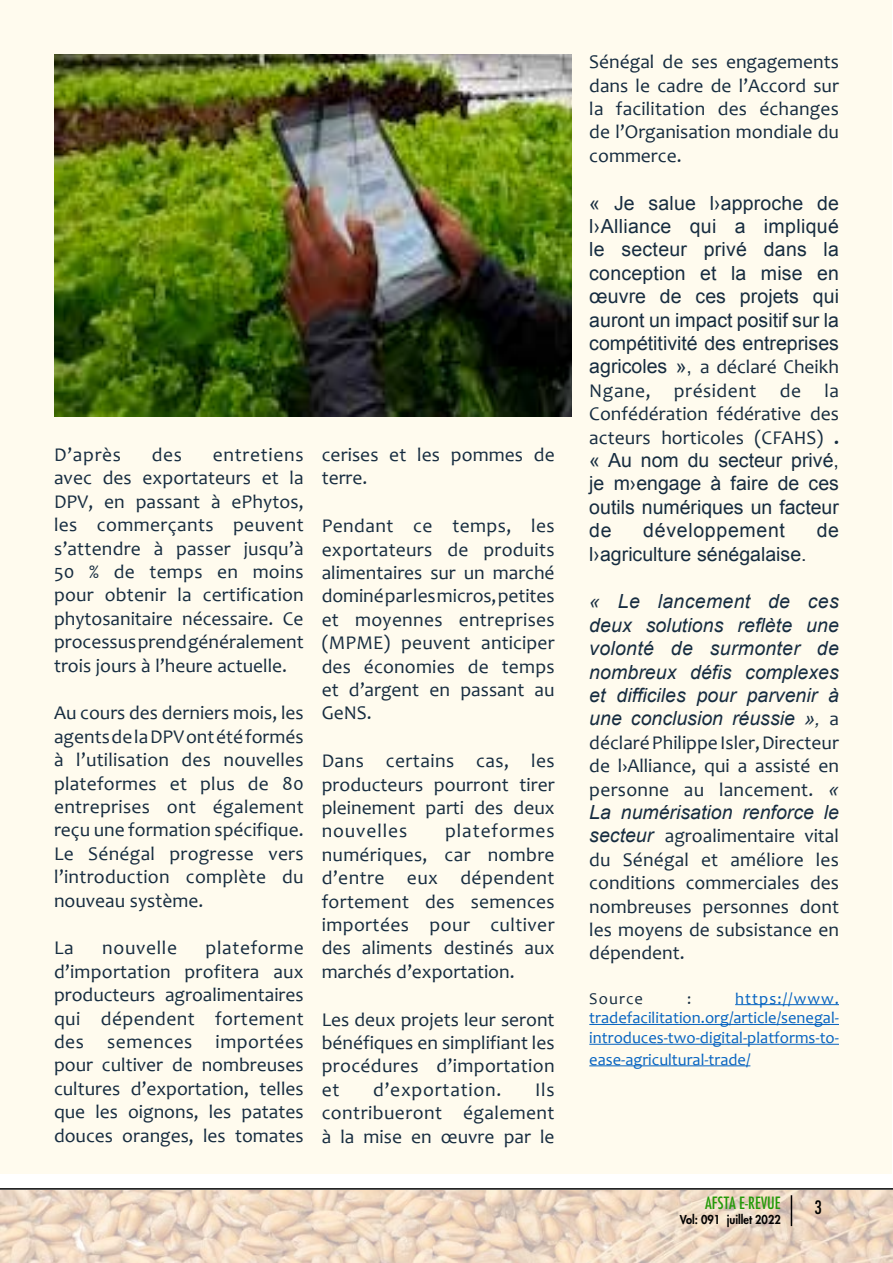
<style>
.page{position:relative;width:893px;height:1263px;background:#fff}
.page>*{position:absolute;margin:0;border:0;box-sizing:border-box;transform-origin:0 0}
.t1{font:19.5px/23.4px "Candara";color:#162c40;text-align:justify}
.t2{font:19.5px/23.4px "Arial";color:#162c40;text-align:justify}
.t3{font:italic 19.5px/23.4px "Arial";color:#162c40;text-align:justify}
.t4{font:19.5px "Candara";letter-spacing:.04em;color:#162c40}
.t5{font:19.5px "Arial";letter-spacing:.035em;color:#162c40}
.t6{font:19.5px "Candara";letter-spacing:.035em;color:#162c40}
.t7{font:500 condensed 18px "Futura";color:#000}
.t8{font:16.5px/19.8px "Candara";color:#0563c1;text-align:justify}
.t9{font:500 condensed 16.5px "Futura";color:#239a09}
.t10{font:16.5px "Candara";letter-spacing:.065em;color:#162c40}
.t11{font:800 12px "Futura Std";color:#000;scale:.92 1}
.s1{font-family:"Arial"}
.s2{font-weight:700}
.s3{font-family:"Candara";font-style:normal}
.s4{font-family:"Arial";font-style:italic}
</style>
<div class="page">
<img style="left:0;top:1190px;width:893px;height:73px">
<hr style="left:791px;top:1195px;width:1px;height:31px;background:#000">
<hr style="left:0;top:1188px;width:893px;height:2px;background:#000">
<div style="left:1px;top:0;width:891px;height:1174px;background:#fffbee"></div>
<hr style="left:735px;top:1004px;width:104px;height:1px;background:#0563c1">
<hr style="left:589px;top:1024px;width:250px;height:1px;background:#0563c1">
<hr style="left:589px;top:1044px;width:250px;height:1px;background:#0563c1">
<hr style="left:589px;top:1065px;width:161px;height:1px;background:#0563c1">
<img style="left:54px;top:54px;width:517px;height:362px">
<p class="t1" style="left:54px;top:443px;width:69px">D’après</p>
<p class="t1" style="left:152px;top:443px;width:32px">des</p>
<p class="t1" style="left:54px;top:443px;width:251px;text-indent:159px">entretiens avec des exportateurs et la DPV, en passant à ePhytos, les commerçants peuvent s’attendre à passer jusqu’à 50 % de temps en moins pour obtenir la certification phytosanitaire nécessaire. Ce processus prend généralement trois jours à l’heure actuelle.</p>
<p class="t1" style="left:54px;top:701px;width:251px">Au cours des derniers mois, les agents de la DPV ont été formés à l’utilisation des nouvelles plateformes et plus de 80 entreprises ont également reçu une formation spécifique.<br>Le Sénégal progresse vers l’introduction complète du nouveau système.</p>
<p class="t1" style="left:54px;top:936px;width:21px">La</p>
<p class="t6" style="left:102px;top:936px;width:76px">nouvelle</p>
<p class="t1" style="left:54px;top:936px;width:251px;text-indent:152px">plateforme d’importation profitera aux producteurs agroalimentaires qui dépendent fortement des semences importées pour cultiver de nombreuses cultures d’exportation, telles que les oignons, les patates douces oranges, les tomates</p>
<p class="t1" style="left:322px;top:443px;width:235px">cerises et les pommes de terre.</p>
<p class="t1" style="left:322px;top:514px;width:234px">Pendant ce temps, les exportateurs de produits alimentaires sur un marché dominé par les micros, petites et moyennes entreprises (MPME) peuvent anticiper des économies de temps et d’argent en passant au GeNS.</p>
<p class="t1" style="left:322px;top:749px;width:234px">Dans certains cas, les producteurs pourront tirer pleinement parti des deux nouvelles</p>
<p class="t1" style="left:322px;top:819px;width:235px;text-indent:124px">plateformes numériques, car nombre d’entre eux dépendent fortement des semences importées pour cultiver des aliments destinés aux marchés d’exportation.</p>
<p class="t1" style="left:322px;top:1007px;width:234px">Les deux projets leur seront bénéfiques en simplifiant les procédures d’importation et</p>
<p class="t4" style="left:373px;top:1077px;width:130px">d’exportation.</p>
<p class="t1" style="left:322px;top:1077px;width:234px;text-indent:213px">Ils contribueront également à la mise en œuvre par le</p>
<p class="t1" style="left:589px;top:50px;width:251px">Sénégal de ses engagements dans le cadre de l’Accord sur la facilitation des échanges de l’Organisation mondiale du commerce.</p>
<p class="t2" style="left:589px;top:191px;width:251px">« Je salue l›approche de l›Alliance qui a impliqué le secteur privé dans la conception et la mise en œuvre de ces projets qui auront un impact positif sur la compétitivité des entreprises</p>
<p class="t1" style="left:589px;top:355px;width:251px"><span class="s1">agricoles »,</span> a déclaré Cheikh Ngane, président de la Confédération fédérative des acteurs horticoles (CFAHS) <span class="s2">.</span></p>
<p class="t2" style="left:589px;top:449px;width:251px">« Au nom du secteur privé, je m›engage à faire de ces outils numériques un facteur de</p>
<p class="t5" style="left:643px;top:517px;width:143px">développement</p>
<p class="t2" style="left:817px;top:519px;width:24px">de</p>
<p class="t2" style="left:589px;top:542px;width:219px">l›agriculture sénégalaise.</p>
<p class="t3" style="left:589px;top:590px;width:251px">« Le lancement de ces deux solutions reflète une volonté de surmonter de nombreux défis complexes et difficiles pour parvenir à une conclusion réussie », <span class="s3">a</span></p>
<p class="t1" style="left:589px;top:730px;width:251px">déclaré Philippe Isler, Directeur de l›Alliance, qui a assisté en personne au lancement. <span class="s4">«</span></p>
<p class="t3" style="left:589px;top:801px;width:251px">La numérisation renforce le</p>
<p class="t1" style="left:589px;top:824px;width:251px"><span class="s4">secteur</span> agroalimentaire vital du Sénégal et améliore les conditions commerciales des nombreuses personnes dont les moyens de subsistance en dépendent.</p>
<p class="t10" style="left:589px;top:988px;width:55px">Source</p>
<p class="t10" style="left:687px;top:988px;width:6px">:</p>
<p class="t8" style="left:589px;top:988px;width:251px;text-indent:146px">https://www. tradefacilitation.org/article/senegal&shy;introduces-two-digital-platforms-to-</p>
<p class="t8" style="left:589px;top:1049px;width:163px">ease-agricultural-trade/</p>
<p class="t9" style="left:705px;top:1192px;width:77px">AFSTA E-REVUE</p>
<p class="t11" style="left:680px;top:1211px;width:111px">Vol: 091 juillet 2022</p>
<p class="t7" style="left:814px;top:1196px;width:9px">3</p>
</div>
